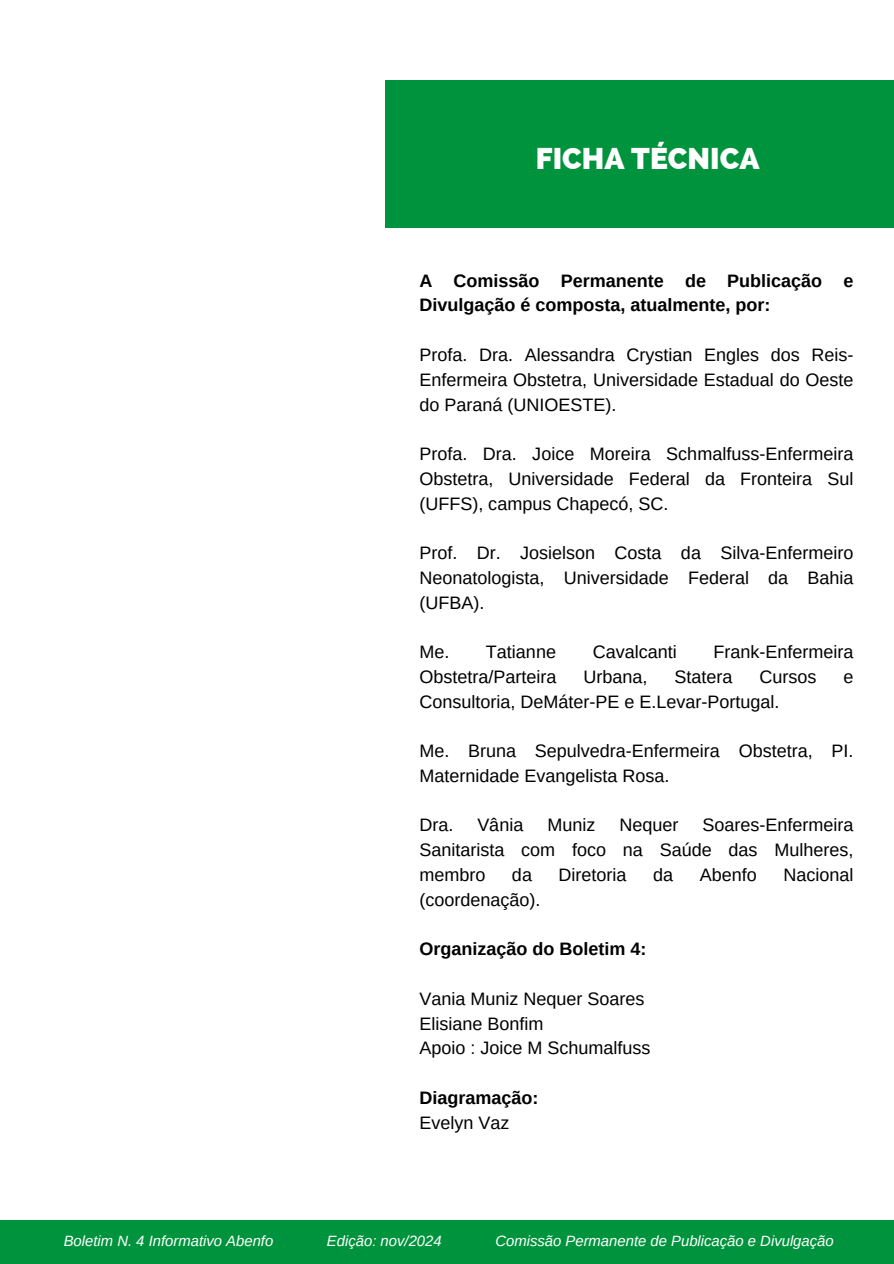
<style>
.page{position:relative;width:894px;height:1264px;background:#fff}
.page>*{position:absolute;margin:0;border:0;box-sizing:border-box;transform-origin:0 0}
.t1{font:800 30px "Raleway";color:#fff}
.t2{font:18px/24.8px "Arimo";color:#000;text-align:justify}
.t3{font:700 18px/24.8px "Arimo";color:#000}
.t4{font:italic 14.85px "Arimo";color:#fff}
</style>
<div class="page">
<div style="left:386px;top:81px;width:507px;height:146px;background:#00933d"></div>
<div style="left:0;top:1220px;width:893px;height:43px;background:#00933d"></div>
<p class="t1" style="left:536px;top:140px;width:225px">FICHA TÉCNICA</p>
<p class="t3" style="left:419px;top:268px;width:435px">A Comissão Permanente de Publicação e<br>Divulgação é composta, atualmente, por:</p>
<p class="t2" style="left:419px;top:342px;width:435px">Profa. Dra. Alessandra Crystian Engles dos Reis-Enfermeira Obstetra, Universidade Estadual do Oeste do Paraná (UNIOESTE).</p>
<p class="t2" style="left:419px;top:441px;width:435px">Profa. Dra. Joice Moreira Schmalfuss-Enfermeira Obstetra, Universidade Federal da Fronteira Sul (UFFS), campus Chapecó, SC.</p>
<p class="t2" style="left:419px;top:540px;width:435px">Prof. Dr. Josielson Costa da Silva-Enfermeiro Neonatologista, Universidade Federal da Bahia (UFBA).</p>
<p class="t2" style="left:419px;top:639px;width:138px">Me. Tatianne</p>
<p class="t2" style="left:592px;top:639px;width:86px">Cavalcanti</p>
<p class="t2" style="left:713px;top:639px;width:141px">Frank-Enfermeira</p>
<p class="t2" style="left:419px;top:664px;width:138px">Obstetra/Parteira</p>
<p class="t2" style="left:583px;top:664px;width:66px">Urbana,</p>
<p class="t2" style="left:674px;top:664px;width:59px">Statera</p>
<p class="t2" style="left:759px;top:664px;width:59px">Cursos</p>
<p class="t2" style="left:843px;top:664px;width:12px">e</p>
<p class="t2" style="left:419px;top:689px;width:361px">Consultoria, DeMáter-PE e E.Levar-Portugal.</p>
<p class="t2" style="left:419px;top:738px;width:435px">Me. Bruna Sepulvedra-Enfermeira Obstetra, PI.<br>Maternidade Evangelista Rosa.</p>
<p class="t2" style="left:419px;top:812px;width:35px">Dra.</p>
<p class="t2" style="left:477px;top:812px;width:48px">Vânia</p>
<p class="t2" style="left:547px;top:812px;width:50px">Muniz</p>
<p class="t2" style="left:619px;top:812px;width:61px">Nequer</p>
<p class="t2" style="left:419px;top:812px;width:435px;text-indent:283px">Soares-Enfermeira Sanitarista com foco na Saúde das Mulheres, membro</p>
<p class="t2" style="left:512px;top:862px;width:22px">da</p>
<p class="t2" style="left:558px;top:862px;width:69px">Diretoria</p>
<p class="t2" style="left:653px;top:862px;width:22px">da</p>
<p class="t2" style="left:699px;top:862px;width:59px">Abenfo</p>
<p class="t2" style="left:783px;top:862px;width:72px">Nacional</p>
<p class="t2" style="left:419px;top:887px;width:123px">(coordenação).</p>
<p class="t3" style="left:419px;top:936px;width:228px">Organização do Boletim 4:</p>
<p class="t2" style="left:419px;top:986px;width:232px;text-align:left">Vania Muniz Nequer Soares<br>Elisiane Bonfim<br>Apoio : Joice M Schumalfuss</p>
<p class="t3" style="left:419px;top:1085px;width:120px">Diagramação:</p>
<p class="t2" style="left:419px;top:1109px;width:91px">Evelyn Vaz</p>
<h1 class="t4" style="left:64px;top:1232px;width:211px">Boletim N. 4 Informativo Abenfo</h1>
<h1 class="t4" style="left:327px;top:1232px;width:116px">Edição: nov/2024</h1>
<h1 class="t4" style="left:495px;top:1232px;width:340px">Comissão Permanente de Publicação e Divulgação</h1>
</div>
